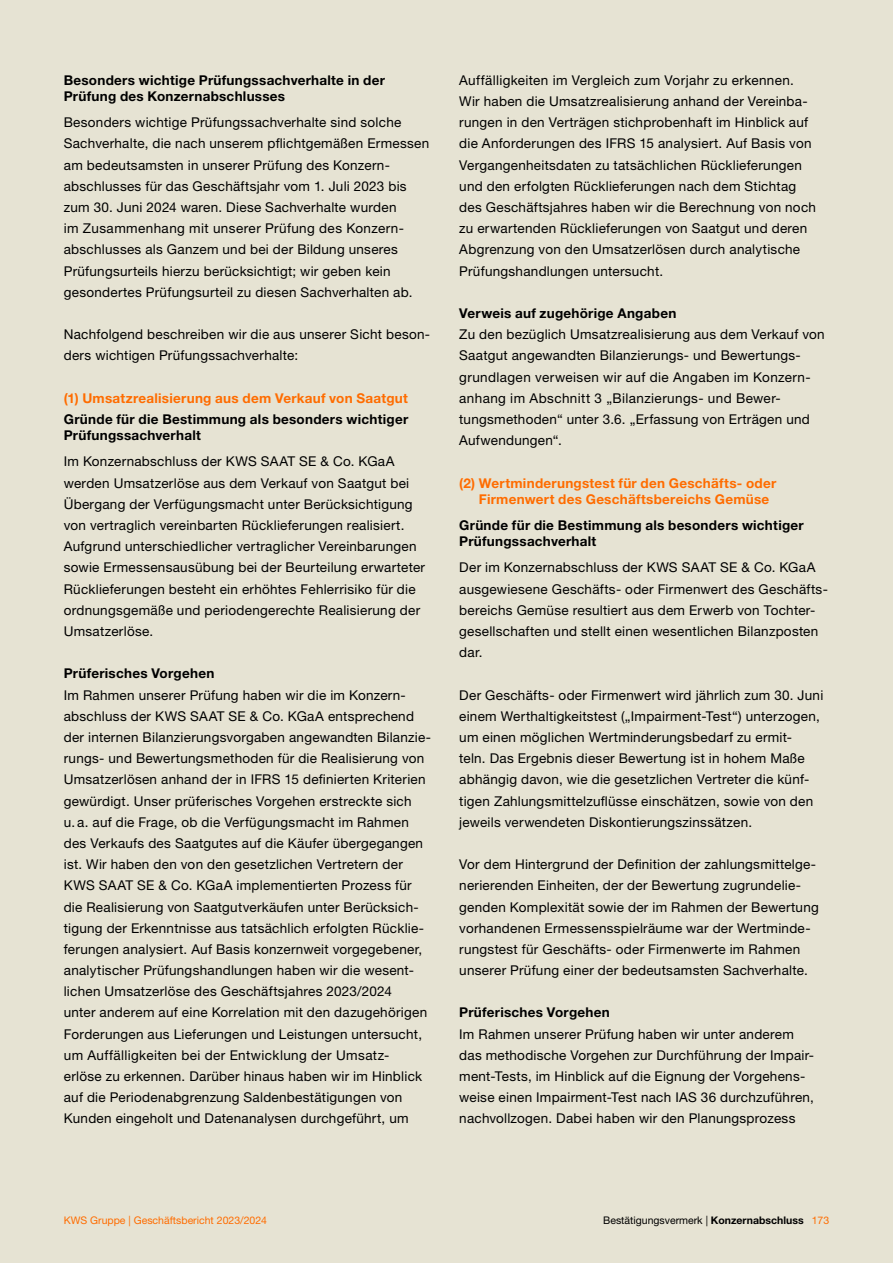
<style>
.page{position:relative;width:893px;height:1263px;background:#e6e3d3}
.page>*{position:absolute;margin:0;border:0;box-sizing:border-box;transform-origin:0 0}
.t1{font:13.5px/21.1px "Helvetica Neue LT Std";letter-spacing:.02em;color:#000}
.t2{font:700 13.5px/16.5px "Helvetica Neue LT Std";letter-spacing:.02em;color:#000}
.t3{font:700 13.5px/16.5px "Helvetica Neue LT Std";letter-spacing:.02em;color:#ff6c00}
.t4{font:10.5px "Helvetica Neue LT Std";color:#000}
.t5{font:10.5px "Helvetica Neue LT Std";color:#ff6c00}
.s1{font-weight:700}
.s2{color:#ff6c00}
</style>
<div class="page">
<p class="t2" style="left:64px;top:71px;width:323px">Besonders wichtige Prüfungssachverhalte in der<br>Prüfung des Konzernabschlusses</p>
<p class="t1" style="left:64px;top:112px;width:367px">Besonders wichtige Prüfungssachverhalte sind solche Sachverhalte, die nach unserem pflichtgemäßen Ermessen am bedeutsamsten in unserer Prüfung des Konzern&shy;abschlusses für das Geschäftsjahr vom 1. Juli 2023 bis zum 30. Juni 2024 waren. Diese Sachverhalte wurden<br>im Zusammenhang mit unserer Prüfung des Konzern&shy;abschlusses als Ganzem und bei der Bildung unseres Prüfungsurteils hierzu berücksichtigt; wir geben kein gesondertes Prüfungsurteil zu diesen Sachverhalten ab.</p>
<p class="t1" style="left:64px;top:324px;width:368px">Nachfolgend beschreiben wir die aus unserer Sicht beson&shy;ders wichtigen Prüfungssachverhalte:</p>
<p class="t3" style="left:64px;top:389px;width:346px">(1) Umsatzrealisierung aus dem Verkauf von Saatgut</p>
<p class="t2" style="left:64px;top:411px;width:346px">Gründe für die Bestimmung als besonders wichtiger<br>Prüfungssachverhalt</p>
<p class="t1" style="left:64px;top:451px;width:363px">Im Konzernabschluss der KWS SAAT SE &amp; Co. KGaA werden Umsatzerlöse aus dem Verkauf von Saatgut bei Übergang der Verfügungsmacht unter Berücksichtigung von vertraglich vereinbarten Rücklieferungen realisiert.<br>Aufgrund unterschiedlicher vertraglicher Vereinbarungen sowie Ermessensausübung bei der Beurteilung erwarteter Rücklieferungen besteht ein erhöhtes Fehlerrisiko für die ordnungsgemäße und periodengerechte Realisierung der Umsatzerlöse.</p>
<p class="t2" style="left:64px;top:665px;width:152px">Prüferisches Vorgehen</p>
<p class="t1" style="left:64px;top:684px;width:369px">Im Rahmen unserer Prüfung haben wir die im Konzern&shy;abschluss der KWS SAAT SE &amp; Co. KGaA entsprechend der internen Bilanzierungsvorgaben angewandten Bilanzie&shy;rungs- und Bewertungsmethoden für die Realisierung von Umsatzerlösen anhand der in IFRS 15 definierten Kriterien gewürdigt. Unser prüferisches Vorgehen erstreckte sich<br>u. a. auf die Frage, ob die Verfügungsmacht im Rahmen des Verkaufs des Saatgutes auf die Käufer übergegangen ist. Wir haben den von den gesetzlichen Vertretern der KWS SAAT SE &amp; Co. KGaA implementierten Prozess für die Realisierung von Saatgutverkäufen unter Berücksich&shy;tigung der Erkenntnisse aus tatsächlich erfolgten Rücklie&shy;ferungen analysiert. Auf Basis konzernweit vorgegebener, analytischer Prüfungshandlungen haben wir die wesent&shy;lichen Umsatzerlöse des Geschäftsjahres 2023/2024<br>unter anderem auf eine Korrelation mit den dazugehörigen Forderungen aus Lieferungen und Leistungen untersucht, um Auffälligkeiten bei der Entwicklung der Umsatz-<br>erlöse zu erkennen. Darüber hinaus haben wir im Hinblick auf die Periodenabgrenzung Saldenbestätigungen von Kunden eingeholt und Datenanalysen durchgeführt, um</p>
<p class="t1" style="left:459px;top:69px;width:358px">Auffälligkeiten im Vergleich zum Vorjahr zu erkennen.<br>Wir haben die Umsatzrealisierung anhand der Vereinba&shy;rungen in den Verträgen stichprobenhaft im Hinblick auf die Anforderungen des IFRS 15 analysiert. Auf Basis von Vergangenheitsdaten zu tatsächlichen Rücklieferungen und den erfolgten Rücklieferungen nach dem Stichtag des Geschäftsjahres haben wir die Berechnung von noch zu erwartenden Rücklieferungen von Saatgut und deren Abgrenzung von den Umsatzerlösen durch analytische Prüfungshandlungen untersucht.</p>
<p class="t2" style="left:459px;top:305px;width:219px">Verweis auf zugehörige Angaben</p>
<p class="t1" style="left:459px;top:324px;width:367px">Zu den bezüglich Umsatzrealisierung aus dem Verkauf von Saatgut angewandten Bilanzierungs- und Bewertungs&shy;grundlagen verweisen wir auf die Angaben im Konzern&shy;anhang im Abschnitt 3 „Bilanzierungs- und Bewer&shy;tungsmethoden“ unter 3.6. „Erfassung von Erträgen und Aufwendungen“.</p>
<p class="t3" style="left:479px;top:474px;width:299px;text-indent:-20px">(2) Wertminderungstest für den Geschäfts- oder<br>Firmenwert des Geschäftsbereichs Gemüse</p>
<p class="t2" style="left:459px;top:517px;width:346px">Gründe für die Bestimmung als besonders wichtiger<br>Prüfungssachverhalt</p>
<p class="t1" style="left:459px;top:557px;width:370px">Der im Konzernabschluss der KWS SAAT SE &amp; Co. KGaA ausgewiesene Geschäfts- oder Firmenwert des Geschäfts&shy;bereichs Gemüse resultiert aus dem Erwerb von Tochter&shy;gesellschaften und stellt einen wesentlichen Bilanzposten dar.</p>
<p class="t1" style="left:459px;top:684px;width:366px">Der Geschäfts- oder Firmenwert wird jährlich zum 30. Juni einem Werthaltigkeitstest („Impairment-Test“) unterzogen, um einen möglichen Wertminderungsbedarf zu ermit-<br>teln. Das Ergebnis dieser Bewertung ist in hohem Maße abhängig davon, wie die gesetzlichen Vertreter die künf&shy;tigen Zahlungsmittelzuflüsse einschätzen, sowie von den jeweils verwendeten Diskontierungszinssätzen.</p>
<p class="t1" style="left:459px;top:853px;width:361px">Vor dem Hintergrund der Definition der zahlungsmittelge&shy;nerierenden Einheiten, der der Bewertung zugrundelie&shy;genden Komplexität sowie der im Rahmen der Bewertung vorhandenen Ermessensspielräume war der Wertminde&shy;rungstest für Geschäfts- oder Firmenwerte im Rahmen unserer Prüfung einer der bedeutsamsten Sachverhalte.</p>
<p class="t2" style="left:459px;top:1004px;width:152px">Prüferisches Vorgehen</p>
<p class="t1" style="left:459px;top:1023px;width:356px">Im Rahmen unserer Prüfung haben wir unter anderem das methodische Vorgehen zur Durchführung der Impair&shy;ment-Tests, im Hinblick auf die Eignung der Vorgehens&shy;weise einen Impairment-Test nach IAS 36 durchzuführen, nachvollzogen. Dabei haben wir den Planungsprozess</p>
<p class="t5" style="left:64px;top:1214px;width:205px">KWS Gruppe | Geschäftsbericht 2023/2024</p>
<p class="t4" style="left:603px;top:1214px;width:227px">Bestätigungsvermerk | <span class="s1">Konzernabschluss</span> <span class="s2">173</span></p>
</div>
